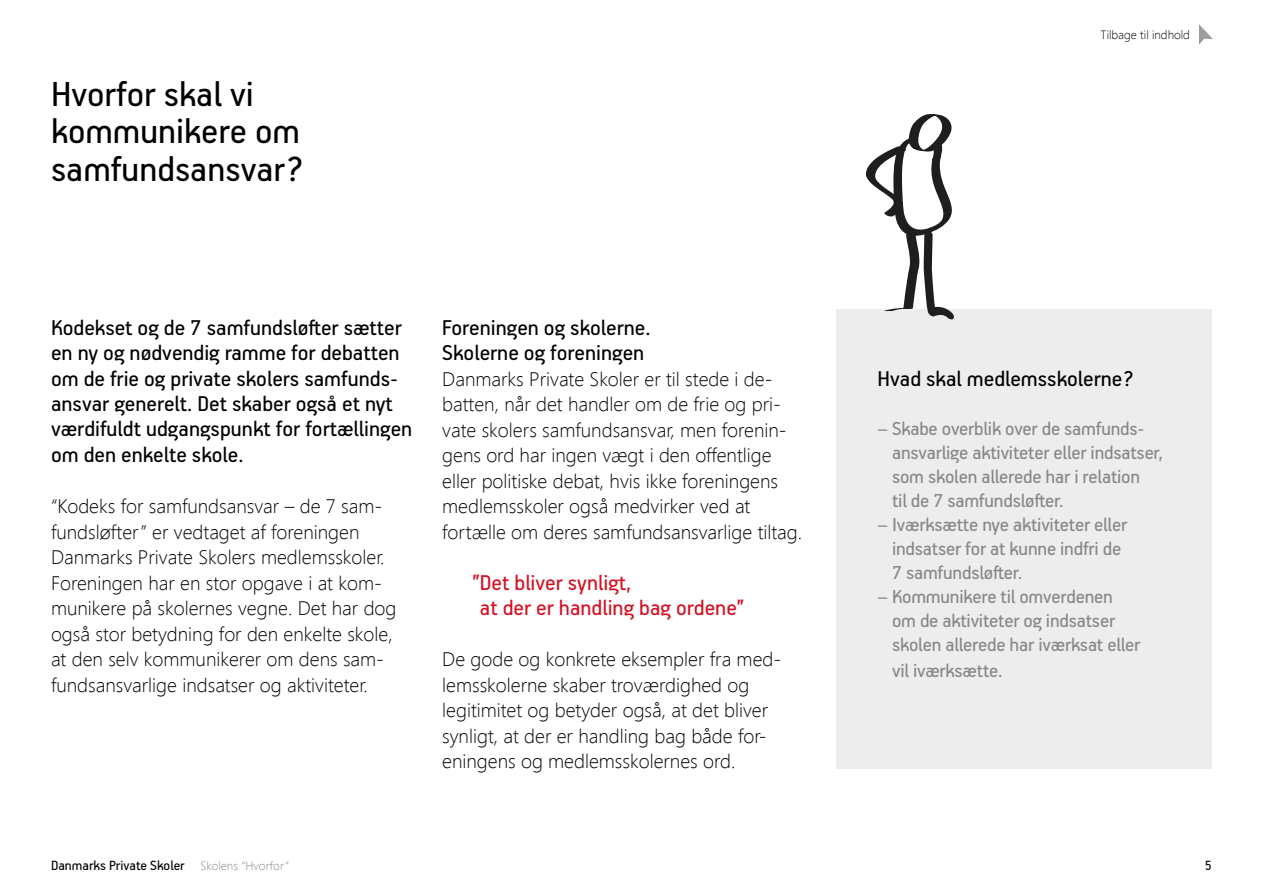
<style>
.page{position:relative;width:1263px;height:893px;background:#fff}
.page>*{position:absolute;margin:0;border:0;box-sizing:border-box;transform-origin:0 0}
.t1{font:39px/37.5px "PF Handbook Pro";color:#000}
.t2{font:24px/25.5px "PF Handbook Pro";color:#000}
.t3{font:24px/25.5px "PF Handbook Pro";color:#d51022}
.t4{font:21px/24px "PF Handbook Pro";letter-spacing:-.01em;color:#878786}
.t5{font:300 19.5px/25.5px "Segoe UI";color:#000}
.t6{font:15px "PF Handbook Pro";color:#000}
.t7{font:300 12px "Segoe UI";color:#000}
.s1{font-family:"Segoe UI";font-weight:300;font-size:12px;color:#878786}
</style>
<div class="page">
<svg style="left:1199px;top:24px;width:14px;height:21px"></svg>
<div style="left:837px;top:309px;width:375px;height:459px;background:#ededed"></div>
<svg style="left:866px;top:114px;width:88px;height:205px"></svg>
<h1 class="t1" style="left:51px;top:77px;width:255px">Hvorfor skal vi kommunikere om samfundsansvar?</h1>
<p class="t2" style="left:51px;top:316px;width:363px">Kodekset og de 7 samfundsløfter sætter en ny og nødvendig ramme for debatten om de frie og private skolers samfunds&shy;ansvar generelt. Det skaber også et nyt værdifuldt udgangspunkt for fortællingen om den enkelte skole.</p>
<p class="t5" style="left:51px;top:495px;width:347px">“Kodeks for samfundsansvar – de 7 sam&shy;funds løfter” er vedtaget af foreningen Danmarks Private Skolers medlemsskoler.<br>Foreningen har en stor opgave i at kom&shy;munikere på skolernes vegne. Det har dog også stor betydning for den enkelte skole, at den selv kommunikerer om dens sam&shy;fundsansvarlige indsatser og aktiviteter.</p>
<p class="t2" style="left:442px;top:316px;width:210px">Foreningen og skolerne.<br>Skolerne og foreningen</p>
<p class="t5" style="left:442px;top:368px;width:361px">Danmarks Private Skoler er til stede i de&shy;batten, når det handler om de frie og pri&shy;vate skolers samfundsansvar, men forenin&shy;gens ord har ingen vægt i den offentlige eller politiske debat, hvis ikke foreningens medlemssko ler også medvirker ved at fortælle om deres samfundsansvarlige tiltag.</p>
<p class="t3" style="left:480px;top:571px;width:266px;text-indent:-7px">” Det bliver synligt,<br>at der er handling bag ordene”</p>
<p class="t5" style="left:442px;top:648px;width:340px">De gode og konkrete eksempler fra med&shy;lems skolerne skaber troværdighed og legitimi tet og betyder også, at det bliver synligt, at der er handling bag både for&shy;eningens og medlemsskolernes ord.</p>
<p class="t7" style="left:1100px;top:30px;width:91px">Tilbage til indhold</p>
<p class="t2" style="left:877px;top:367px;width:258px">Hvad skal medlemsskolerne?</p>
<p class="t4" style="left:892px;top:418px;width:272px;text-indent:-14px">– Skabe overblik over de samfunds&shy;ansvarlige aktiviteter eller ind satser, som skolen allerede har i relation<br>til de 7 samfundsløfter.</p>
<p class="t4" style="left:892px;top:514px;width:237px;text-indent:-14px">– Iværksætte nye aktiviteter eller indsatser for at kunne indfri de<br>7 samfunds løfter.</p>
<p class="t4" style="left:892px;top:586px;width:250px;line-height:24.5px;text-indent:-14px">– Kommunikere til omverdenen om de aktiviteter og indsatser skolen allerede har iværksat eller vil iværksætte.</p>
<p class="t6" style="left:51px;top:860px;width:240px">Danmarks Private Skoler <span class="s1">Skolens “Hvorfor”</span></p>
<p class="t6" style="left:1205px;top:860px;width:9px">5</p>
</div>
